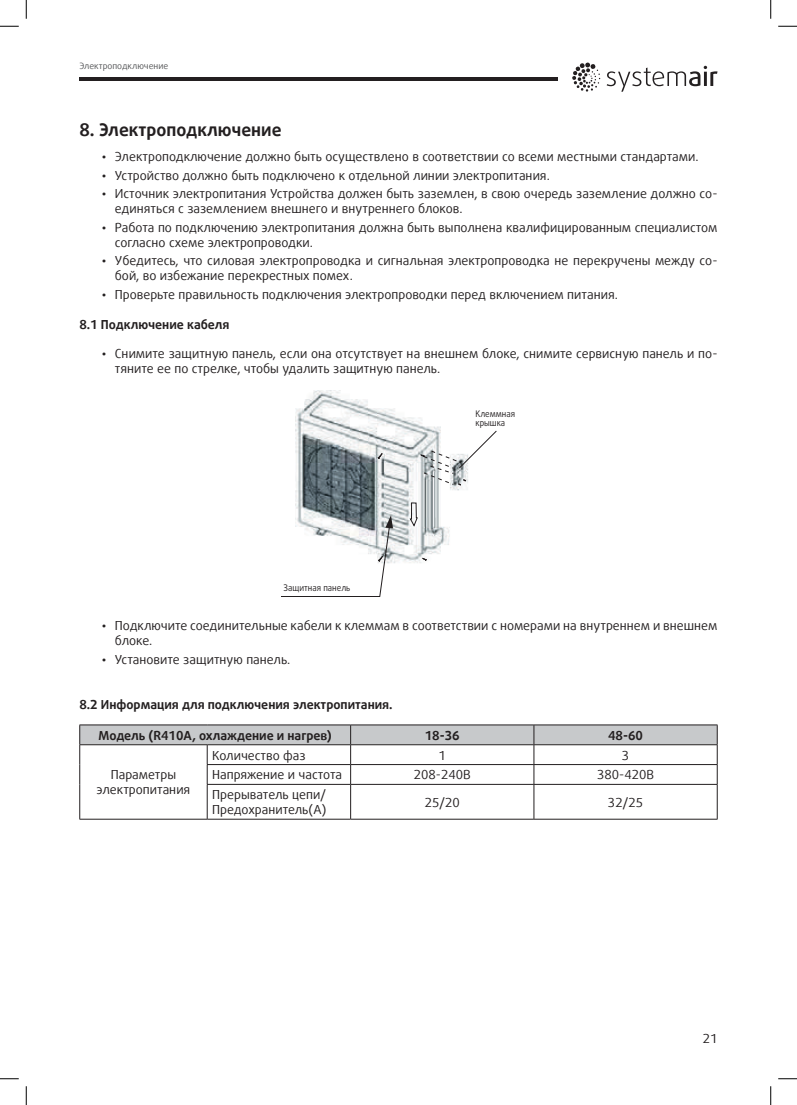
<style>
.page{position:relative;width:797px;height:1105px;background:#fff}
.page>*{position:absolute;margin:0;border:0;box-sizing:border-box;transform-origin:0 0}
.t1{font:700 17.5px "Daxline Offc Pro";color:#231f20}
.t2{font:12.5px/18.5px "Daxline Offc Pro";color:#231f20}
.t3{font:700 12.5px "Daxline Offc Pro";color:#231f20}
.t4{font:9.12px/9.1px "Daxline Offc Pro";color:#231f20;scale:.9 1}
.t5{font:8.75px "Daxline Offc Pro";color:#58595b}
.s1{font-weight:900}
</style>
<div class="page">
<hr style="left:79px;top:77px;width:479px;height:4px;background:#231f20">
<svg style="left:606px;top:66px;width:111px;height:26px"></svg>
<svg style="left:572px;top:63px;width:28px;height:29px"></svg>
<img style="left:295px;top:391px;width:146px;height:163px">
<hr style="left:282px;top:596px;width:98px;height:1px;background:#231f20">
<svg style="left:377px;top:430px;width:120px;height:167px"></svg>
<svg style="left:80px;top:784px;width:637px;height:35px"></svg>
<svg style="left:79px;top:725px;width:639px;height:59px"></svg>
<hr style="left:79px;top:784px;width:1px;height:35px;background:#231f20">
<hr style="left:207px;top:784px;width:143px;height:1px;background:#231f20">
<hr style="left:207px;top:785px;width:1px;height:34px;background:#231f20">
<hr style="left:350px;top:784px;width:184px;height:1px;background:#231f20">
<hr style="left:350px;top:785px;width:1px;height:34px;background:#231f20">
<hr style="left:534px;top:784px;width:183px;height:1px;background:#231f20">
<hr style="left:533px;top:785px;width:1px;height:34px;background:#231f20">
<hr style="left:717px;top:785px;width:1px;height:34px;background:#231f20">
<hr style="left:79px;top:819px;width:128px;height:1px;background:#231f20">
<hr style="left:207px;top:819px;width:143px;height:1px;background:#231f20">
<hr style="left:350px;top:819px;width:184px;height:1px;background:#231f20">
<hr style="left:534px;top:819px;width:183px;height:1px;background:#231f20">
<svg style="left:0;top:25px;width:19px;height:2px"></svg>
<svg style="left:778px;top:25px;width:19px;height:2px"></svg>
<svg style="left:0;top:1078px;width:19px;height:1px"></svg>
<svg style="left:778px;top:1078px;width:19px;height:1px"></svg>
<svg style="left:25px;top:0;width:2px;height:19px"></svg>
<svg style="left:25px;top:1086px;width:2px;height:19px"></svg>
<svg style="left:770px;top:0;width:1px;height:19px"></svg>
<svg style="left:770px;top:1086px;width:1px;height:19px"></svg>
<p class="t5" style="left:79px;top:61px;width:91px">Электроподключение</p>
<h1 class="t1" style="left:79px;top:118px;width:204px">8. Электроподключение</h1>
<p class="t2" style="left:101px;top:148px;width:618px"><span class="s1">⋅</span> Электроподключение должно быть осуществлено в соответствии со всеми местными стандартами.<br><span class="s1">⋅</span> Устройство должно быть подключено к отдельной линии электропитания.<br><span class="s1">⋅</span> Источник электропитания Устройства должен быть заземлен, в свою очередь заземление должно со-</p>
<p class="t2" style="left:101px;top:200px;width:618px;text-indent:14px">единяться с заземлением внешнего и внутреннего блоков.<br><span class="s1">⋅</span> Работа по подключению электропитания должна быть выполнена квалифицированным специалистом</p>
<p class="t2" style="left:101px;top:233px;width:618px;text-indent:14px">согласно схеме электропроводки.<br><span class="s1">⋅</span> Убедитесь, что силовая электропроводка и сигнальная электропроводка не перекручены между со-</p>
<p class="t2" style="left:101px;top:267px;width:518px;text-indent:14px">бой, во избежание перекрестных помех.<br><span class="s1">⋅</span> Проверьте правильность подключения электропроводки перед включением питания.</p>
<p class="t3" style="left:79px;top:316px;width:151px">8.1 Подключение кабеля</p>
<p class="t2" style="left:115px;top:346px;width:604px;line-height:15px;text-indent:-14px"><span class="s1">⋅</span> Снимите защитную панель, если она отсутствует на внешнем блоке, снимите сервисную панель и по&shy;тяните ее по стрелке, чтобы удалить защитную панель.</p>
<p class="t4" style="left:475px;top:409px;width:46px">Клеммная крышка</p>
<p class="t4" style="left:284px;top:583px;width:76px">Защитная панель</p>
<p class="t2" style="left:115px;top:618px;width:604px;line-height:15px;text-indent:-14px"><span class="s1">⋅</span> Подключите соединительные кабели к клеммам в соответствии с номерами на внутреннем и внешнем блоке.</p>
<p class="t2" style="left:101px;top:650px;width:191px"><span class="s1">⋅</span> Установите защитную панель.</p>
<p class="t3" style="left:79px;top:696px;width:315px">8.2 Информация для подключения электропитания.</p>
<p class="t3" style="left:98px;top:727px;width:235px">Модель (R410A, охлаждение и нагрев)</p>
<p class="t3" style="left:425px;top:727px;width:36px">18-36</p>
<p class="t3" style="left:608px;top:727px;width:36px">48-60</p>
<p class="t2" style="left:97px;top:767px;width:95px;line-height:15px;text-align:center">Параметры электропитания</p>
<p class="t2" style="left:212px;top:746px;width:95px">Количество фаз</p>
<p class="t2" style="left:438px;top:746px;width:9px">1</p>
<p class="t2" style="left:622px;top:746px;width:9px">3</p>
<p class="t2" style="left:212px;top:766px;width:131px">Напряжение и частота</p>
<p class="t2" style="left:414px;top:766px;width:58px">208-240В</p>
<p class="t2" style="left:597px;top:766px;width:58px">380-420В</p>
<p class="t2" style="left:212px;top:787px;width:116px;line-height:15px">Прерыватель цепи/<br>Предохранитель(А)</p>
<p class="t2" style="left:424px;top:793px;width:37px">25/20</p>
<p class="t2" style="left:608px;top:793px;width:37px">32/25</p>
<p class="t2" style="left:702px;top:1029px;width:16px">21</p>
</div>
